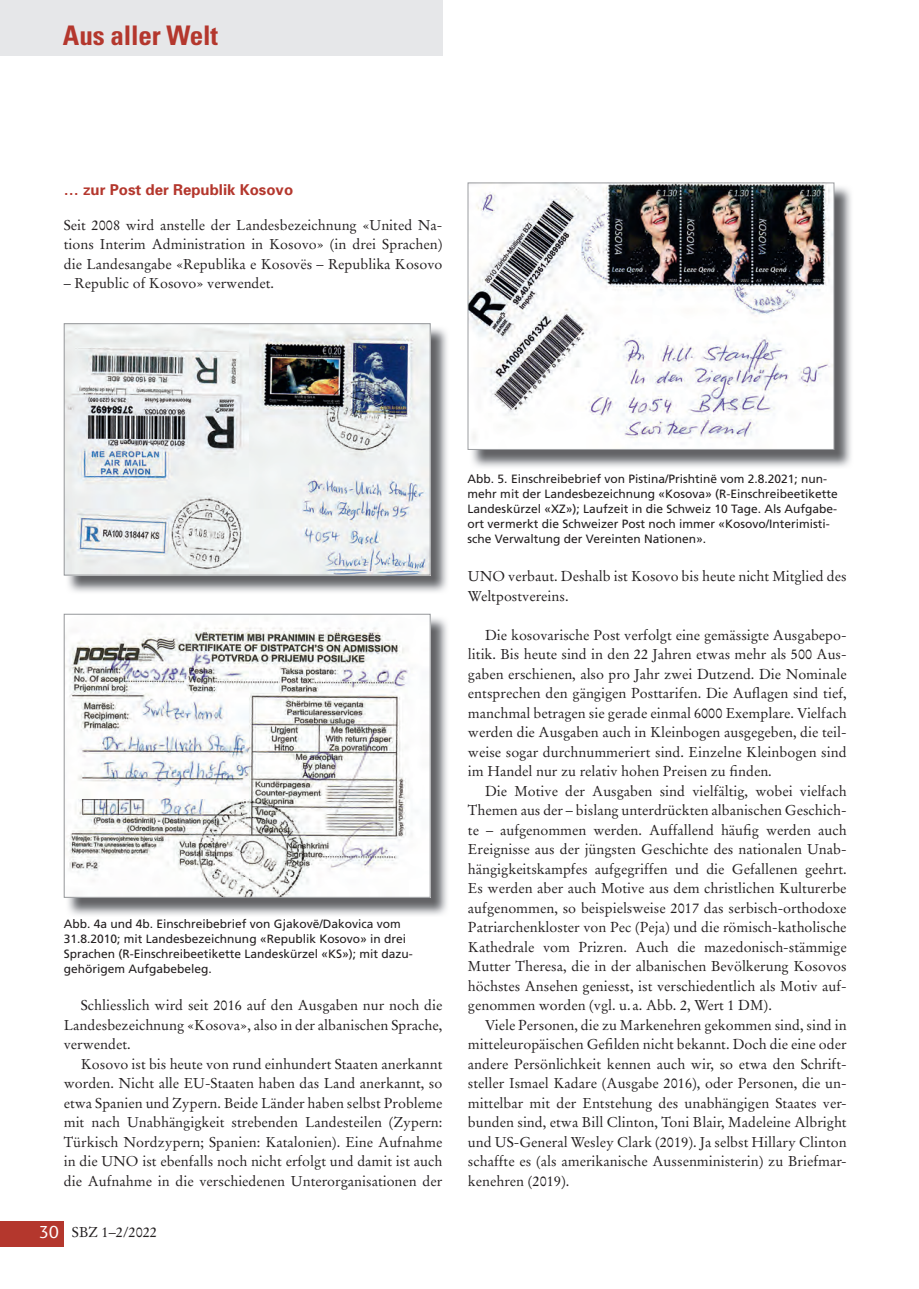
<style>
.page{position:relative;width:919px;height:1289px;background:#fff}
.page>*{position:absolute;margin:0;border:0;box-sizing:border-box;transform-origin:0 0}
.t1{font:700 condensed 27px "Univers";letter-spacing:-.005em;color:#b4372d}
.t2{font:700 15px "Univers";color:#b4372d}
.t3{font:14.25px/19.5px "Stempel Garamond";color:#231f20;text-align:justify}
.t4{font:12px/15px "Frutiger";color:#231f20}
.s1{font-family:"Charlotte Sans Book Plain";font-size:18px;color:#fff}
</style>
<div class="page">
<div style="left:0;top:0;width:442px;height:55px;background:#e6e7e9"></div>
<div style="left:0;top:1220px;width:64px;height:26px;background:#b4372d"></div>
<img style="left:66px;top:325px;width:381px;height:267px">
<img style="left:66px;top:325px;width:362px;height:248px">
<div style="left:64px;top:323px;width:366px;height:252px;border:1px solid #95979a"></div>
<img style="left:66px;top:616px;width:381px;height:299px">
<img style="left:66px;top:616px;width:362px;height:279px">
<div style="left:64px;top:614px;width:366px;height:283px;border:1px solid #95979a"></div>
<img style="left:472px;top:185px;width:379px;height:282px">
<img style="left:469px;top:184px;width:363px;height:264px">
<div style="left:467px;top:182px;width:367px;height:268px;border:1px solid #9b9da0"></div>
<h1 class="t1" style="left:63px;top:18px;width:157px">Aus aller Welt</h1>
<p class="t2" style="left:64px;top:180px;width:231px">… zur Post der Republik Kosovo</p>
<p class="t3" style="left:64px;top:215px;width:380px">Seit 2008 wird anstelle der Landesbezeichnung «United Na&shy;tions Interim Administration in Kosovo» (in drei Sprachen) die Landesangabe «Republika e Kosovës – Republika Kosovo</p>
<p class="t3" style="left:64px;top:274px;width:212px">– Republic of Kosovo» verwendet.</p>
<p class="t4" style="left:64px;top:916px;width:350px">Abb. 4a und 4b. Einschreibebrief von Gjakovë/Dakovica vom 31.8.2010; mit Landesbezeichnung «Republik Kosovo» in drei Sprachen (R-Einschreibeetikette Landeskürzel «KS»); mit dazu&shy;gehörigem Aufgabebeleg.</p>
<p class="t3" style="left:64px;top:995px;width:380px;text-indent:17px">Schliesslich wird seit 2016 auf den Ausgaben nur noch die Landesbezeichnung «Kosova», also in der albanischen Sprache, verwendet.</p>
<p class="t3" style="left:64px;top:1054px;width:380px;text-indent:17px">Kosovo ist bis heute von rund einhundert Staaten anerkannt worden. Nicht alle EU-Staaten haben das Land anerkannt, so etwa Spanien und Zypern. Beide Länder haben selbst Probleme mit nach Unabhängigkeit strebenden Landesteilen (Zypern:<br>Türkisch Nordzypern; Spanien: Katalonien). Eine Aufnahme in die UNO ist ebenfalls noch nicht erfolgt und damit ist auch die Aufnahme in die verschiedenen Unterorganisationen der</p>
<p class="t3" style="left:39px;top:1222px;width:120px"><span class="s1">30</span> SBZ 1–2/2022</p>
<p class="t4" style="left:467px;top:471px;width:372px">Abb. 5. Einschreibebrief von Pistina/Prishtinë vom 2.8.2021; nun&shy;mehr mit der Landesbezeichnung «Kosova» (R-Einschreibeetikette Landeskürzel «XZ»); Laufzeit in die Schweiz 10 Tage. Als Aufgabe&shy;ort vermerkt die Schweizer Post noch immer «Kosovo/Interimisti&shy;sche Verwaltung der Vereinten Nationen».</p>
<p class="t3" style="left:468px;top:566px;width:380px">UNO verbaut. Deshalb ist Kosovo bis heute nicht Mitglied des<br>Weltpostvereins.</p>
<p class="t3" style="left:468px;top:625px;width:380px;text-indent:17px">Die kosovarische Post verfolgt eine gemässigte Ausgabepo&shy;litik. Bis heute sind in den 22 Jahren etwas mehr als 500 Aus&shy;gaben erschienen, also pro Jahr zwei Dutzend. Die Nominale entsprechen den gängigen Posttarifen. Die Auflagen sind tief, manchmal betragen sie gerade einmal 6000 Exemplare. Vielfach werden die Ausgaben auch in Kleinbogen ausgegeben, die teil&shy;weise sogar durchnummeriert sind. Einzelne Kleinbogen sind im Handel nur zu relativ hohen Preisen zu finden.</p>
<p class="t3" style="left:468px;top:781px;width:380px;text-indent:17px">Die Motive der Ausgaben sind vielfältig, wobei vielfach Themen aus der – bislang unterdrückten albanischen Geschich&shy;te – aufgenommen werden. Auffallend häufig werden auch Ereignisse aus der jüngsten Geschichte des nationalen Unab&shy;hängigkeitskampfes aufgegriffen und die Gefallenen geehrt.<br>Es werden aber auch Motive aus dem christlichen Kulturerbe aufgenommen, so beispielsweise 2017 das serbisch-orthodoxe Patriarchenkloster von Pec (Peja) und die römisch-katholische Kathedrale vom Prizren. Auch die mazedonisch-stämmige Mutter Theresa, die in der albanischen Bevölkerung Kosovos höchstes Ansehen geniesst, ist verschiedentlich als Motiv auf&shy;genommen worden (vgl. u. a. Abb. 2, Wert 1 DM).</p>
<p class="t3" style="left:468px;top:1015px;width:380px;text-indent:17px">Viele Personen, die zu Markenehren gekommen sind, sind in mitteleuropäischen Gefilden nicht bekannt. Doch die eine oder andere Persönlichkeit kennen auch wir, so etwa den Schrift&shy;steller Ismael Kadare (Ausgabe 2016), oder Personen, die un&shy;mittelbar mit der Entstehung des unabhängigen Staates ver&shy;bunden sind, etwa Bill Clinton, Toni Blair, Madeleine Albright und US-General Wesley Clark (2019). Ja selbst Hillary Clinton schaffte es (als amerikanische Aussenministerin) zu Briefmar&shy;kenehren (2019).</p>
</div>
